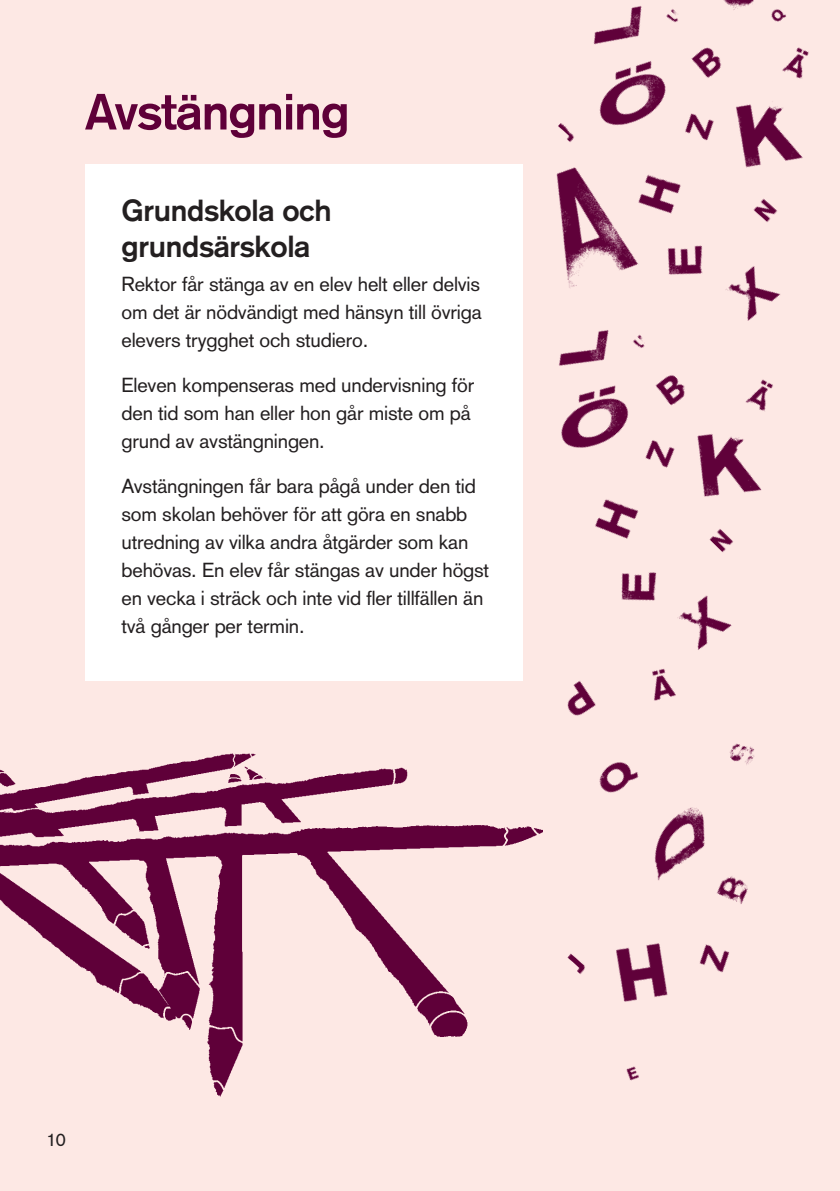
<style>
.page{position:relative;width:840px;height:1191px;background:#fff}
.page>*{position:absolute;margin:0;border:0;box-sizing:border-box;transform-origin:0 0}
.t1{font:700 50px "Akzidenz Grotesk";letter-spacing:-.02em;color:#5f0039}
.t2{font:700 30px/36px "Akzidenz Grotesk";letter-spacing:-.01em;color:#231f20}
.Brödtext_A5{font:20px/28px "Akzidenz Grotesk";letter-spacing:-.01em;color:#231f20}
.t3{font:18px "Akzidenz Grotesk";color:#231f20}
</style>
<div class="page">
<div style="left:0;top:0;width:839px;height:1191px;background:#fde8e4"></div>
<img style="left:0;top:753px;width:542px;height:344px">
<div style="left:85px;top:164px;width:437px;height:516px;background:#fff"></div>
<img style="left:522px;top:0;width:287px;height:310px">
<img style="left:567px;top:672px;width:188px;height:409px">
<img style="left:522px;top:310px;width:251px;height:362px">
<h1 class="t1" style="left:85px;top:82px;width:266px">Avstängning</h1>
<h2 class="t2" style="left:121px;top:192px;width:212px">Grundskola och grundsärskola</h2>
<p class="Brödtext_A5" style="left:121px;top:269px;width:361px;text-align:justify">Rektor får stänga av en elev helt eller delvis om det är nödvändigt med hänsyn till övriga elevers trygghet och studiero.</p>
<p class="Brödtext_A5" style="left:121px;top:370px;width:354px">Eleven kompenseras med undervisning för den tid som han eller hon går miste om på grund av avstängningen.</p>
<p class="Brödtext_A5" style="left:121px;top:471px;width:369px">Avstängningen får bara pågå under den tid som skolan behöver för att göra en snabb utredning av vilka andra åtgärder som kan behövas. En elev får stängas av under högst en vecka i sträck och inte vid fler tillfällen än två gånger per termin.</p>
<p class="t3" style="left:46px;top:1128px;width:21px">10</p>
</div>
